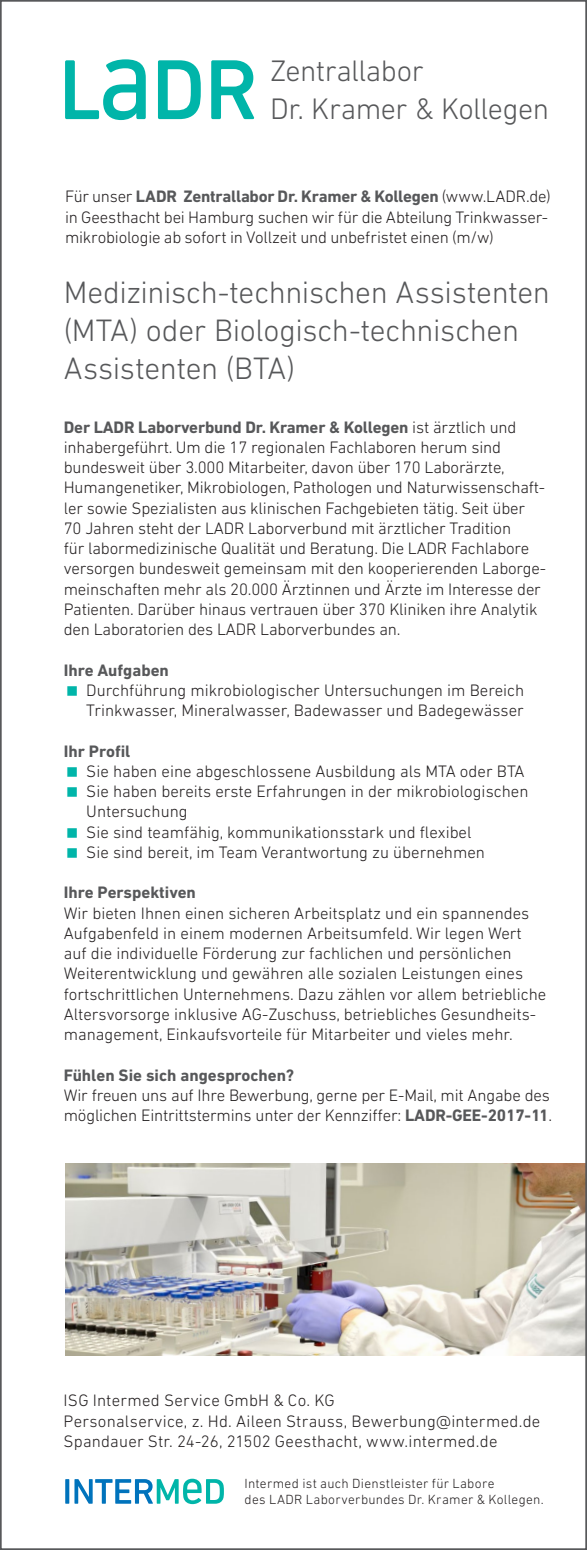
<style>
.page{position:relative;width:587px;height:1550px;background:#fff}
.page>*{position:absolute;margin:0;border:0;box-sizing:border-box;transform-origin:0 0}
.t1{font:300 31.5px/37.8px "DIN Next LT Pro";letter-spacing:-.015em;color:#57585a}
.t2{font:300 30.15px/38px "DIN Next LT Pro";letter-spacing:-.02em;color:#57585a}
.t3{font:300 16.88px/20.2px "DIN Next LT Pro";color:#231f20}
.t4{font:700 16.88px "DIN Next LT Pro";color:#57585a}
.t5{font:300 13.5px "DIN Next LT Pro";letter-spacing:.025em;color:#231f20}
.s1{font-weight:700;color:#57585a}
</style>
<div class="page">
<img style="left:65px;top:1164px;width:519px;height:191px">
<svg style="left:65px;top:59px;width:189px;height:61px"></svg>
<svg style="left:65px;top:1479px;width:159px;height:25px"></svg>
<p class="t2" style="left:270px;top:51px;width:280px">Zentrallabor<br>Dr. Kramer &amp; Kollegen</p>
<p class="t3" style="left:65px;top:186px;width:487px">Für unser <span class="s1">LADR Zentrallabor Dr. Kramer &amp; Kollegen</span> (www.LADR.de) in Geesthacht bei Hamburg suchen wir für die Abteilung Trinkwasser&shy;mikrobiologie ab sofort in Vollzeit und unbefristet einen (m/w)</p>
<p class="t1" style="left:64px;top:273px;width:488px">Medizinisch-technischen Assistenten (MTA) oder Biologisch-technischen<br>Assistenten (BTA)</p>
<p class="t3" style="left:64px;top:417px;width:484px"><span class="s1">Der LADR Laborverbund Dr. Kramer &amp; Kollegen</span> ist ärztlich und inhabergeführt. Um die 17 regionalen Fachlaboren herum sind bundesweit über 3.000 Mitarbeiter, davon über 170 Laborärzte, Humangenetiker, Mikrobiologen, Pathologen und Naturwissenschaft&shy;ler sowie Spezialisten aus klinischen Fachgebieten tätig. Seit über 70 Jahren steht der LADR Laborverbund mit ärztlicher Tradition<br>für labormedizinische Qualität und Beratung. Die LADR Fachlabore versorgen bundesweit gemeinsam mit den kooperierenden Laborge&shy;meinschaften mehr als 20.000 Ärztinnen und Ärzte im Interesse der Patienten. Darüber hinaus vertrauen über 370 Kliniken ihre Analytik den Laboratorien des LADR Laborverbundes an.</p>
<p class="t4" style="left:64px;top:660px;width:107px">Ihre Aufgaben</p>
<p class="t3" style="left:86px;top:680px;width:439px">Durchführung mikrobiologischer Untersuchungen im Bereich<br>Trinkwasser, Mineralwasser, Badewasser und Badegewässer</p>
<p class="t4" style="left:64px;top:741px;width:68px">Ihr Profil</p>
<p class="t3" style="left:86px;top:761px;width:440px">Sie haben eine abgeschlossene Ausbildung als MTA oder BTA</p>
<p class="t3" style="left:86px;top:781px;width:443px">Sie haben bereits erste Erfahrungen in der mikrobiologischen<br>Untersuchung</p>
<p class="t3" style="left:86px;top:822px;width:387px">Sie sind teamfähig, kommunikationsstark und flexibel</p>
<p class="t3" style="left:86px;top:842px;width:400px">Sie sind bereit, im Team Verantwortung zu übernehmen</p>
<p class="t4" style="left:64px;top:883px;width:134px">Ihre Perspektiven</p>
<p class="t3" style="left:64px;top:903px;width:484px">Wir bieten Ihnen einen sicheren Arbeitsplatz und ein spannendes Aufgabenfeld in einem modernen Arbeitsumfeld. Wir legen Wert auf die individuelle Förderung zur fachlichen und persönlichen Weiterentwicklung und gewähren alle sozialen Leistungen eines fortschrittlichen Unternehmens. Dazu zählen vor allem betriebliche Altersvorsorge inklusive AG-Zuschuss, betriebliches Gesundheits&shy;management, Einkaufsvorteile für Mitarbeiter und vieles mehr.</p>
<p class="t4" style="left:64px;top:1065px;width:232px">Fühlen Sie sich angesprochen?</p>
<p class="t3" style="left:64px;top:1085px;width:490px">Wir freuen uns auf Ihre Bewerbung, gerne per E-Mail, mit Angabe des möglichen Eintrittstermins unter der Kennziffer: <span class="s1">LADR-GEE-2017-11</span>.</p>
<p class="t3" style="left:64px;top:1390px;width:273px">ISG Intermed Service GmbH &amp; Co. KG</p>
<p class="t3" style="left:64px;top:1410px;width:478px">Personalservice, z. Hd. Aileen Strauss, Bewerbung@intermed.de</p>
<p class="t3" style="left:64px;top:1431px;width:435px">Spandauer Str. 24-26, 21502 Geesthacht, www.intermed.de</p>
<p class="t5" style="left:244px;top:1475px;width:251px">Intermed ist auch Dienstleister für Labore</p>
<p class="t5" style="left:244px;top:1492px;width:301px">des LADR Laborverbundes Dr. Kramer &amp; Kollegen.</p>
</div>
